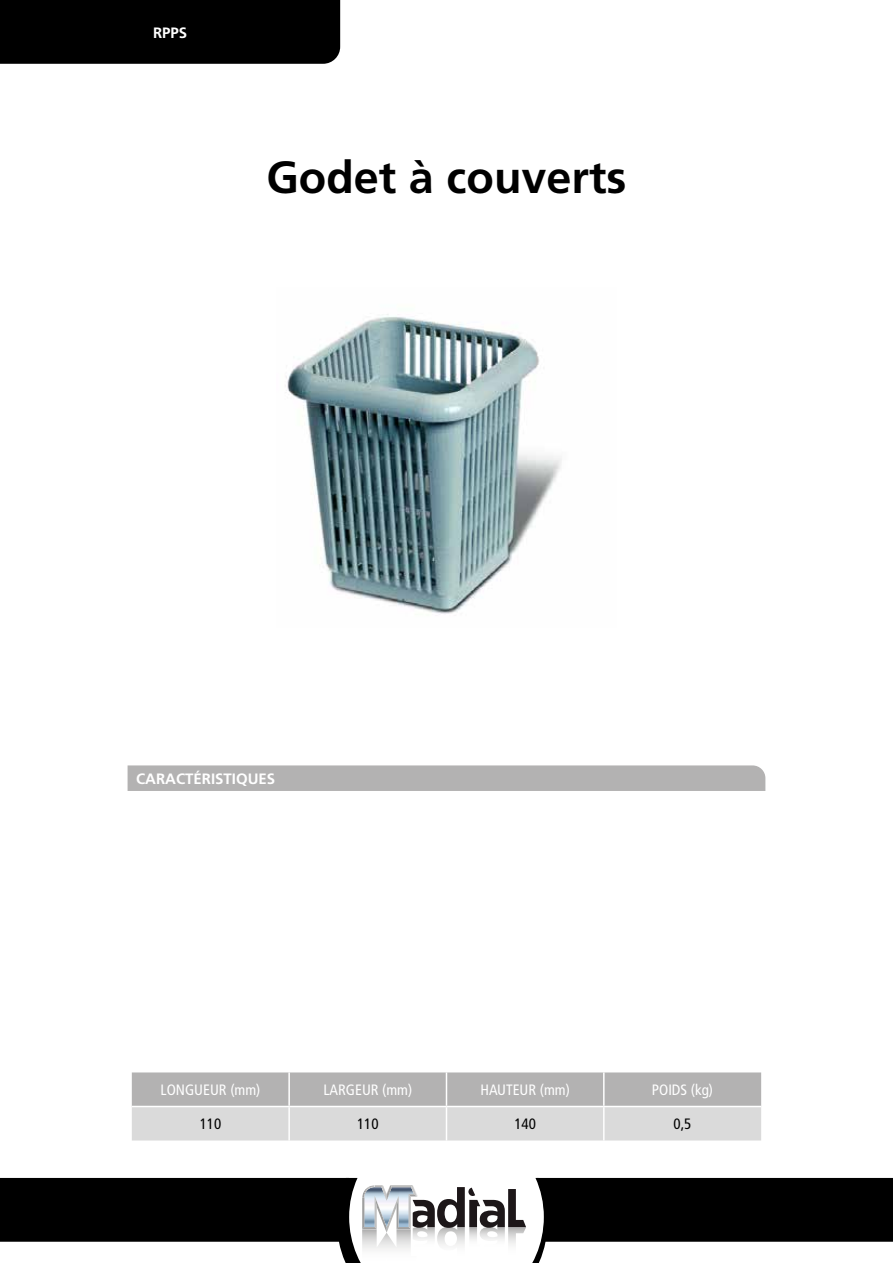
<style>
.page{position:relative;width:893px;height:1263px;background:#fff}
.page>*{position:absolute;margin:0;border:0;box-sizing:border-box;transform-origin:0 0}
.t1{font:700 45px "Frutiger LT Std";color:#000}
.t2{font:condensed 15px "Frutiger LT Std";color:#fff}
.t3{font:700 15px "Frutiger LT Std";color:#fff}
.t4{font:condensed 15px "Frutiger LT Std";color:#000}
</style>
<div class="page">
<div style="left:0;top:1178px;width:893px;height:64px;background:#000"></div>
<svg style="left:337px;top:1178px;width:211px;height:85px"></svg>
<img style="left:285px;top:314px;width:277px;height:300px">
<div style="left:128px;top:765px;width:637px;height:26px;background:#b3b2b2"></div>
<svg style="left:132px;top:1072px;width:629px;height:68px;background:#c7c6c6"></svg>
<hr style="left:288px;top:1072px;width:2px;height:34px;background:#fff">
<hr style="left:446px;top:1072px;width:1px;height:34px;background:#fff">
<hr style="left:603px;top:1072px;width:2px;height:34px;background:#fff">
<hr style="left:132px;top:1106px;width:157px;height:1px;background:#fff">
<hr style="left:289px;top:1106px;width:157px;height:1px;background:#fff">
<hr style="left:288px;top:1107px;width:2px;height:33px;background:#fff">
<hr style="left:446px;top:1106px;width:158px;height:1px;background:#fff">
<hr style="left:446px;top:1107px;width:1px;height:33px;background:#fff">
<hr style="left:604px;top:1106px;width:157px;height:1px;background:#fff">
<hr style="left:603px;top:1107px;width:2px;height:33px;background:#fff">
<div style="left:0;top:0;width:340px;height:64px;background:#000"></div>
<p class="t3" style="left:153px;top:23px;width:36px">RPPS</p>
<h1 class="t1" style="left:266px;top:150px;width:362px">Godet à couverts</h1>
<p class="t3" style="left:136px;top:770px;width:141px">CARACTÉRISTIQUES</p>
<p class="t2" style="left:161px;top:1081px;width:101px">LONGUEUR (mm)</p>
<p class="t2" style="left:323px;top:1081px;width:90px">LARGEUR (mm)</p>
<p class="t2" style="left:480px;top:1081px;width:91px">HAUTEUR (mm)</p>
<p class="t2" style="left:652px;top:1081px;width:63px">POIDS (kg)</p>
<p class="t4" style="left:200px;top:1115px;width:23px">110</p>
<p class="t4" style="left:357px;top:1115px;width:23px">110</p>
<p class="t4" style="left:514px;top:1115px;width:23px">140</p>
<p class="t4" style="left:673px;top:1115px;width:19px">0,5</p>
</div>
